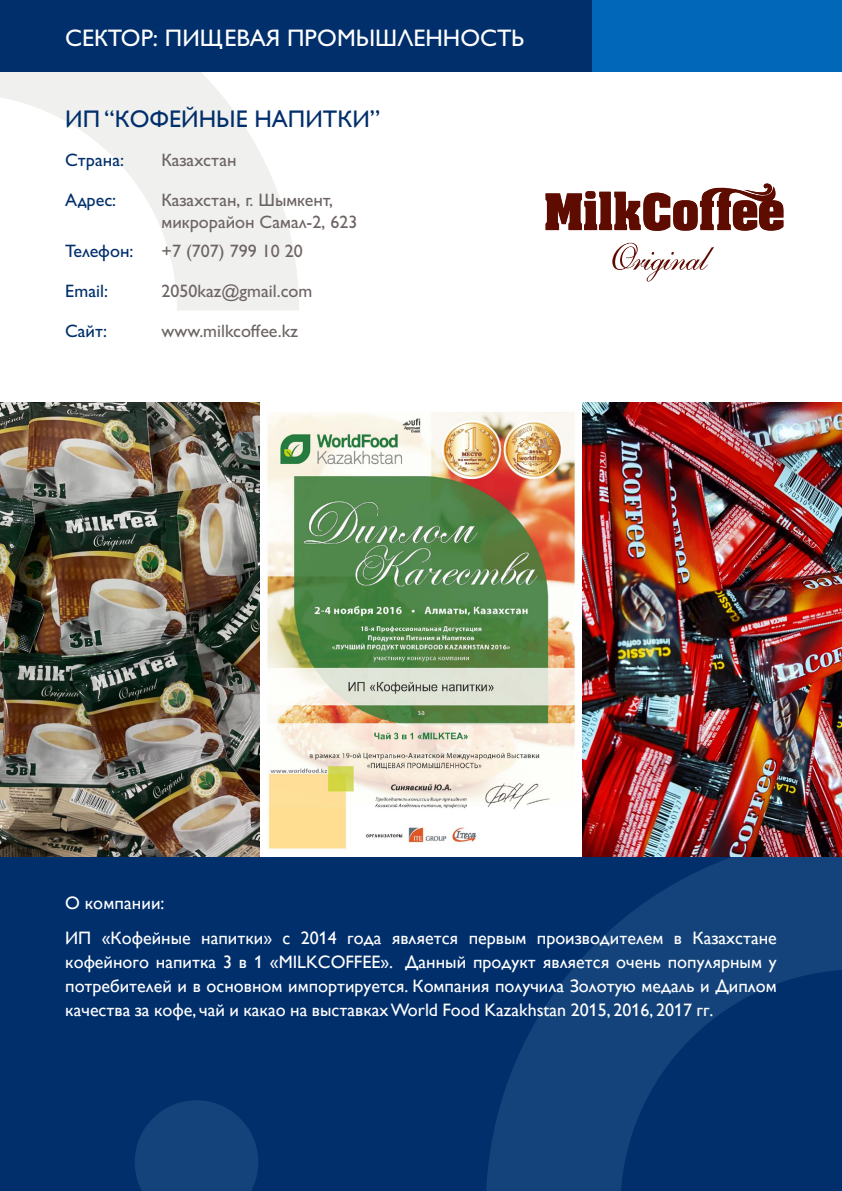
<style>
.page{position:relative;width:842px;height:1191px;background:#fff}
.page>*{position:absolute;margin:0;border:0;box-sizing:border-box;transform-origin:0 0}
.t1{font:500 24px "Gill Sans Pro Cyrillic";color:#fff}
.t2{font:24px "Gill Sans Alt One WGL";color:#002f6c}
.t3{font:18px/24px "Gill Sans Alt One WGL";color:#fff;text-align:justify}
.t4{font:500 18px/22px "Gill Sans Pro Cyrillic";color:#6c6463}
.t5{font:500 18px "Gill Sans Pro Cyrillic";color:#002f6c}
</style>
<div class="page">
<svg style="left:0;top:72px;width:299px;height:238px;fill:#f5f5f4"></svg>
<div style="left:0;top:0;width:842px;height:72px;background:#002f6c"></div>
<div style="left:592px;top:0;width:250px;height:72px;background:#0067b9"></div>
<div style="left:0;top:782px;width:842px;height:409px;background:#002f6c"></div>
<svg style="left:486px;top:856px;width:356px;height:335px"></svg>
<svg style="left:135px;top:1100px;width:123px;height:91px"></svg>
<svg style="left:545px;top:183px;width:238px;height:48px"></svg>
<svg style="left:612px;top:243px;width:102px;height:38px"></svg>
<img style="left:0;top:403px;width:261px;height:453px">
<img style="left:581px;top:403px;width:261px;height:453px">
<img style="left:261px;top:412px;width:320px;height:444px">
<p class="t1" style="left:65px;top:24px;width:460px">СЕКТОР: ПИЩЕВАЯ ПРОМЫШЛЕННОСТЬ</p>
<p class="t2" style="left:65px;top:103px;width:316px">ИП “КОФЕЙНЫЕ НАПИТКИ”</p>
<p class="t5" style="left:65px;top:149px;width:60px">Страна:</p>
<p class="t4" style="left:162px;top:149px;width:76px">Казахстан</p>
<p class="t5" style="left:65px;top:189px;width:53px">Адрес:</p>
<p class="t4" style="left:162px;top:189px;width:197px">Казахстан, г. Шымкент, микрорайон Самал-2, 623</p>
<p class="t5" style="left:65px;top:240px;width:70px">Телефон:</p>
<p class="t4" style="left:162px;top:240px;width:143px">+7 (707) 799 10 20</p>
<p class="t5" style="left:65px;top:280px;width:44px">Email:</p>
<p class="t4" style="left:162px;top:280px;width:152px">2050kaz@gmail.com</p>
<p class="t5" style="left:65px;top:320px;width:43px">Сайт:</p>
<p class="t4" style="left:162px;top:319px;width:138px">www.milkcoffee.kz</p>
<p class="t3" style="left:65px;top:890px;width:101px">О компании:</p>
<p class="t3" style="left:65px;top:925px;width:713px">ИП «Кофейные напитки» с 2014 года является первым производителем в Казахстане кофейного напитка 3 в 1 «MILKCOFFEE». Данный продукт является очень популярным у потребителей и в основном импортируется. Компания получила Золотую медаль и Диплом качества за кофе, чай и какао на выставках World Food Kazakhstan 2015, 2016, 2017 гг.</p>
</div>
